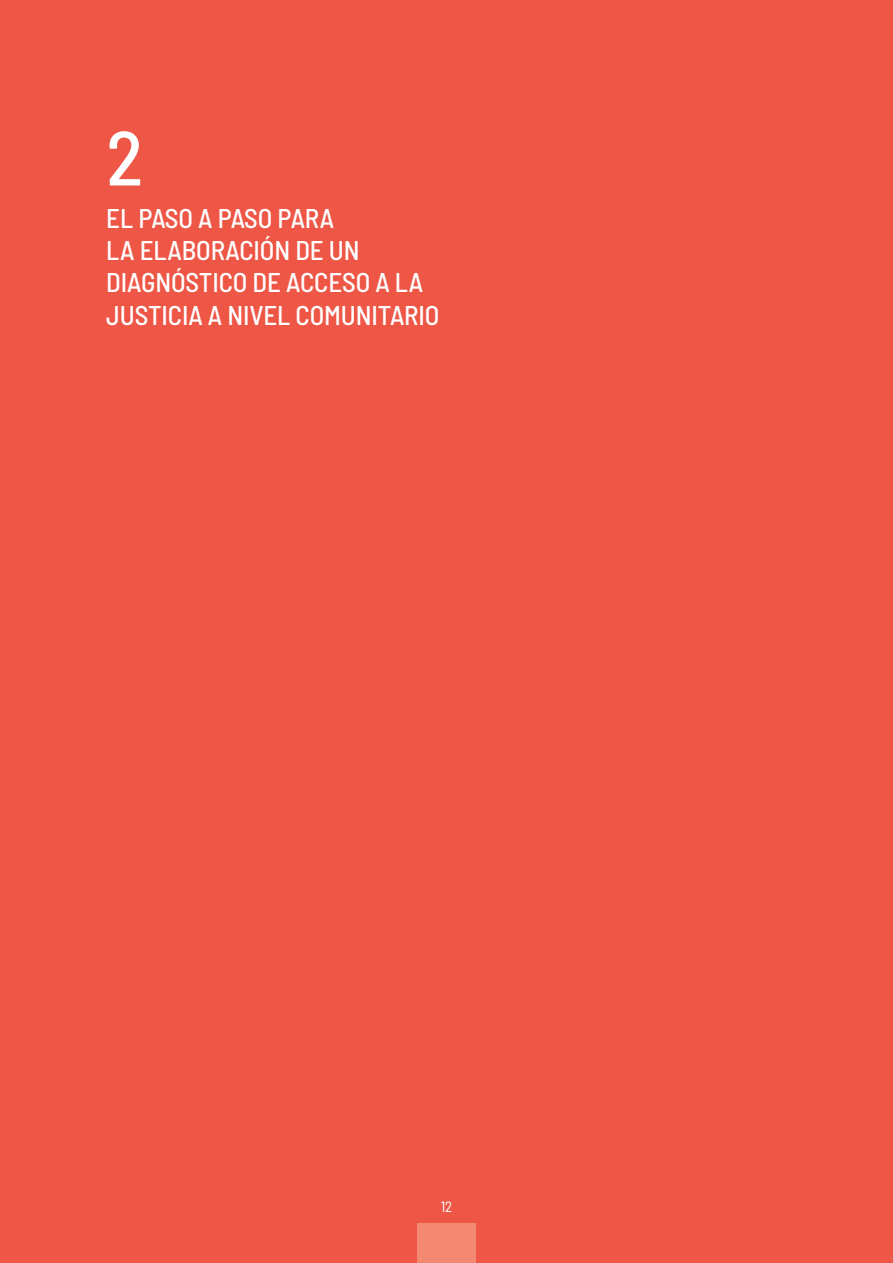
<style>
.page{position:relative;width:893px;height:1263px;background:#ee5646}
.page>*{position:absolute;margin:0;border:0;box-sizing:border-box;transform-origin:0 0}
.t1{font:500 semi-condensed 76.65px "Barlow";color:#fff}
.t2{font:500 semi-condensed 27px/32.4px "Barlow";letter-spacing:-.005em;color:#fff}
.t3{font:semi-condensed 15px "Barlow";color:#fff}
</style>
<div class="page">
<div style="left:417px;top:1223px;width:59px;height:40px;background:#f38971"></div>
<h1 class="t1" style="left:106px;top:103px;width:38px">2</h1>
<p class="t2" style="left:106px;top:200px;width:335px">EL PASO A PASO PARA<br>LA ELABORACIÓN DE UN<br>DIAGNÓSTICO DE ACCESO A LA<br>JUSTICIA A NIVEL COMUNITARIO</p>
<p class="t3" style="left:441px;top:1196px;width:13px">12</p>
</div>
